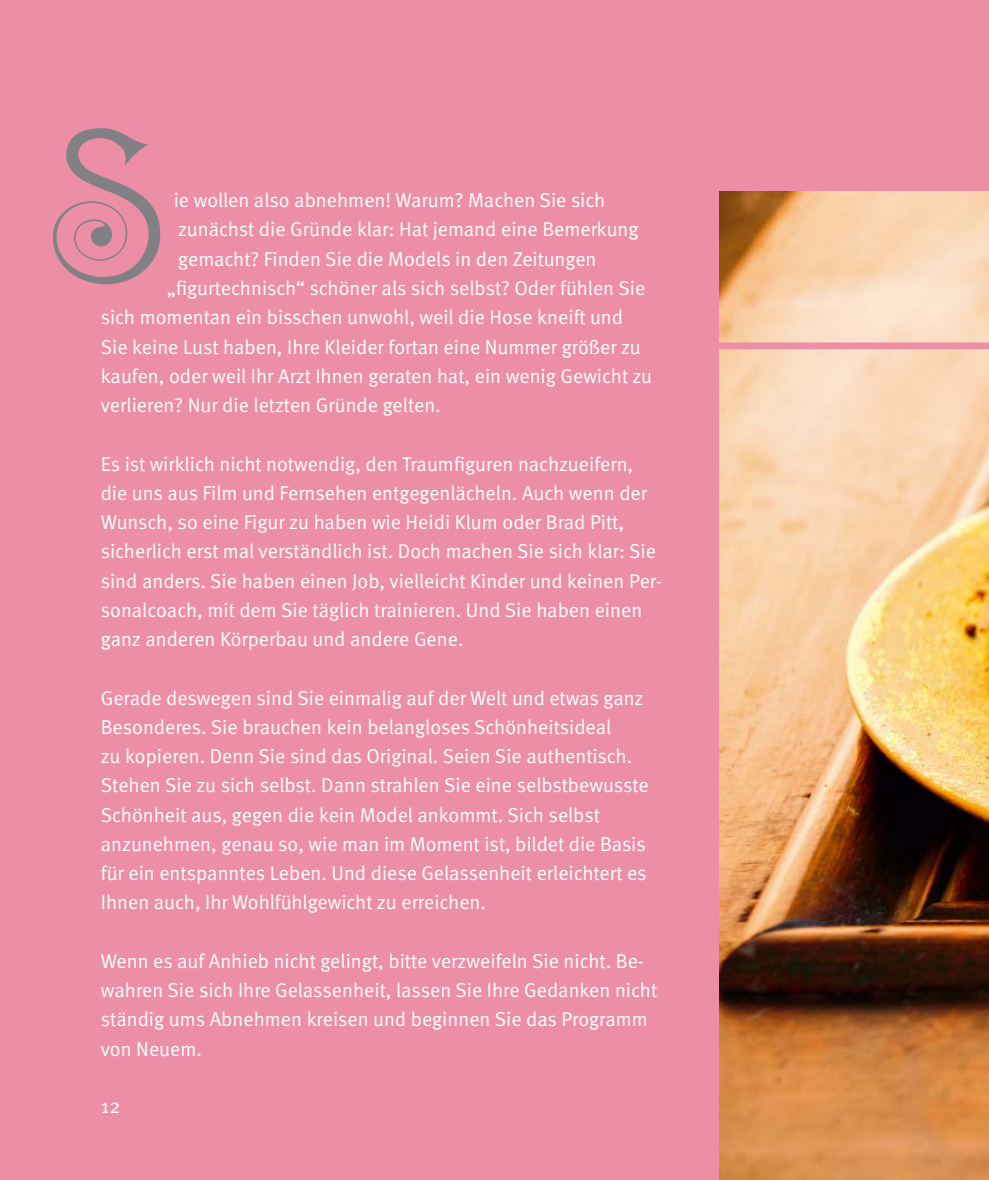
<style>
.page{position:relative;width:989px;height:1180px;background:#ed8ea7}
.page>*{position:absolute;margin:0;border:0;box-sizing:border-box;transform-origin:0 0}
.t1{font:197.33px "Darling";color:#818084}
.t2{font:20.25px "Meta Normal";color:#fff}
.t3{font:20.03px/29.2px "Meta Normal";color:#fff}
</style>
<div class="page">
<img style="left:719px;top:191px;width:270px;height:989px">
<div style="left:718px;top:342px;width:271px;height:7px;background:#ed8ea7"></div>
<h1 class="t1" style="left:43px;top:140px;width:113px">S</h1>
<p class="t3" style="left:174px;top:188px;width:433px">ie wollen also abnehmen! Warum? Machen Sie sich</p>
<p class="t3" style="left:178px;top:217px;width:462px">zunächst die Gründe klar: Hat jemand eine Bemerkung</p>
<p class="t3" style="left:178px;top:246px;width:420px">gemacht? Finden Sie die Models in den Zeitungen</p>
<p class="t3" style="left:167px;top:276px;width:480px">„figurtechnisch“ schöner als sich selbst? Oder fühlen Sie</p>
<p class="t3" style="left:101px;top:305px;width:524px">sich momentan ein bisschen unwohl, weil die Hose kneift und</p>
<p class="t3" style="left:101px;top:334px;width:541px">Sie keine Lust haben, Ihre Kleider fortan eine Nummer größer zu</p>
<p class="t3" style="left:101px;top:363px;width:553px">kaufen, oder weil Ihr Arzt Ihnen geraten hat, ein wenig Gewicht zu</p>
<p class="t3" style="left:101px;top:393px;width:341px">verlieren? Nur die letzten Gründe gelten.</p>
<p class="t3" style="left:101px;top:451px;width:562px">Es ist wirklich nicht notwendig, den Traumfiguren nachzueifern, die uns aus Film und Fernsehen entgegenlächeln. Auch wenn der Wunsch, so eine Figur zu haben wie Heidi Klum oder Brad Pitt, sicherlich erst mal verständlich ist. Doch machen Sie sich klar: Sie sind anders. Sie haben einen Job, vielleicht Kinder und keinen Per&shy;sonalcoach, mit dem Sie täglich trainieren. Und Sie haben einen ganz anderen Körperbau und andere Gene.</p>
<p class="t3" style="left:101px;top:685px;width:549px">Gerade deswegen sind Sie einmalig auf der Welt und etwas ganz Besonderes. Sie brauchen kein belangloses Schönheitsideal<br>zu kopieren. Denn Sie sind das Original. Seien Sie authentisch.<br>Stehen Sie zu sich selbst. Dann strahlen Sie eine selbstbewusste Schönheit aus, gegen die kein Model ankommt. Sich selbst anzunehmen, genau so, wie man im Moment ist, bildet die Basis für ein entspanntes Leben. Und diese Gelassenheit erleichtert es Ihnen auch, Ihr Wohlfühlgewicht zu erreichen.</p>
<p class="t3" style="left:101px;top:948px;width:558px">Wenn es auf Anhieb nicht gelingt, bitte verzweifeln Sie nicht. Be&shy;wahren Sie sich Ihre Gelassenheit, lassen Sie Ihre Gedanken nicht ständig ums Abnehmen kreisen und beginnen Sie das Programm von Neuem.</p>
<p class="t2" style="left:101px;top:1099px;width:21px">12</p>
</div>
